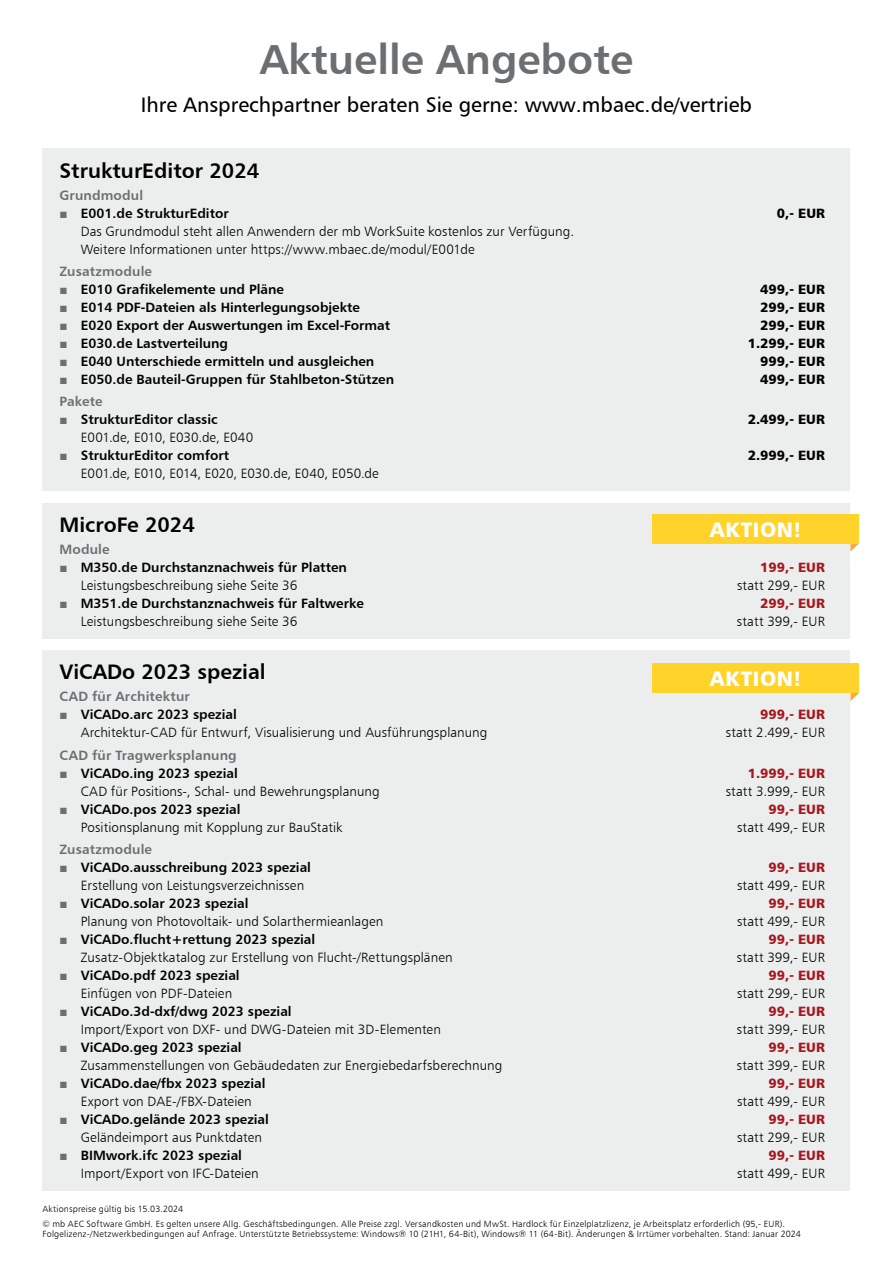
<style>
.page{position:relative;width:893px;height:1263px;background:#fff}
.page>*{position:absolute;margin:0;border:0;box-sizing:border-box;transform-origin:0 0}
.t1{font:42px "Humanist 777 BT Bold B";color:#6b6f72}
.t2{font:21px "Humanist 777 BT Roman B";color:#000}
.t3{font:21px "Humanist 777 BT Bold B";color:#000}
.t4{font:21px "Humanist 777 BT Black B";letter-spacing:.025em;color:#fff}
.t5{font:13.5px/18px "Humanist 777 BT Light B";letter-spacing:.005em;color:#000}
.t6{font:13.5px "Humanist 777 BT Bold B";color:#000}
.t7{font:13.5px "Humanist 777 BT Black B";color:#a8161f}
.t8{font:13.5px "Humanist 777 BT Bold B";letter-spacing:.01em;color:#6b6f72}
.t9{font:13.5px "Humanist 777 BT Black B";color:#000}
.t10{font:10.5px "Humanist 777 BT Roman B";color:#000}
.t11{font:9px/15px "Humanist 777 BT Light B";letter-spacing:.02em;color:#000}
.s1{font-family:"Arial";font-weight:900;color:#6b6f72}
.s2{font-family:"Humanist 777 BT Light B"}
</style>
<div class="page">
<div style="left:43px;top:650px;width:807px;height:541px;background:#eceded"></div>
<svg style="left:850px;top:693px;width:9px;height:8px"></svg>
<div style="left:653px;top:663px;width:206px;height:30px;background:#ffd329"></div>
<div style="left:43px;top:503px;width:807px;height:136px;background:#eceded"></div>
<svg style="left:850px;top:543px;width:9px;height:9px"></svg>
<div style="left:653px;top:514px;width:206px;height:29px;background:#ffd329"></div>
<div style="left:43px;top:149px;width:807px;height:342px;background:#eceded"></div>
<h1 class="t1" style="left:260px;top:33px;width:375px">Aktuelle Angebote</h1>
<h2 class="t2" style="left:141px;top:92px;width:613px">Ihre Ansprechpartner beraten Sie gerne: www.mbaec.de/vertrieb</h2>
<h2 class="t3" style="left:60px;top:157px;width:201px">StrukturEditor 2024</h2>
<p class="t8" style="left:60px;top:187px;width:85px">Grundmodul</p>
<p class="t6" style="left:60px;top:205px;width:171px"><span class="s1">■</span> E001.de StrukturEditor</p>
<p class="t9" style="left:777px;top:204px;width:50px">0,- EUR</p>
<p class="t5" style="left:81px;top:222px;width:495px">Das Grundmodul steht allen Anwendern der mb WorkSuite kostenlos zur Verfügung.<br>Weitere Informationen unter https://www.mbaec.de/modul/E001de</p>
<p class="t8" style="left:60px;top:263px;width:94px">Zusatzmodule</p>
<p class="t6" style="left:60px;top:281px;width:226px"><span class="s1">■</span> E010 Grafikelemente und Pläne</p>
<p class="t9" style="left:760px;top:281px;width:66px">499,- EUR</p>
<p class="t6" style="left:60px;top:299px;width:302px"><span class="s1">■</span> E014 PDF-Dateien als Hinterlegungsobjekte</p>
<p class="t9" style="left:760px;top:299px;width:66px">299,- EUR</p>
<p class="t6" style="left:60px;top:317px;width:332px"><span class="s1">■</span> E020 Export der Auswertungen im Excel-Format</p>
<p class="t9" style="left:760px;top:317px;width:66px">299,- EUR</p>
<p class="t6" style="left:60px;top:335px;width:170px"><span class="s1">■</span> E030.de Lastverteilung</p>
<p class="t9" style="left:748px;top:335px;width:79px">1.299,- EUR</p>
<p class="t6" style="left:60px;top:353px;width:316px"><span class="s1">■</span> E040 Unterschiede ermitteln und ausgleichen</p>
<p class="t9" style="left:760px;top:353px;width:66px">999,- EUR</p>
<p class="t6" style="left:60px;top:371px;width:336px"><span class="s1">■</span> E050.de Bauteil-Gruppen für Stahlbeton-Stützen</p>
<p class="t9" style="left:760px;top:371px;width:66px">499,- EUR</p>
<p class="t8" style="left:60px;top:393px;width:45px">Pakete</p>
<p class="t6" style="left:60px;top:411px;width:160px"><span class="s1">■</span> StrukturEditor classic</p>
<p class="t9" style="left:748px;top:411px;width:79px">2.499,- EUR</p>
<p class="t5" style="left:81px;top:428px;width:174px">E001.de, E010, E030.de, E040</p>
<p class="t6" style="left:60px;top:447px;width:171px"><span class="s1">■</span> StrukturEditor comfort</p>
<p class="t9" style="left:748px;top:447px;width:79px">2.999,- EUR</p>
<p class="t5" style="left:81px;top:464px;width:299px">E001.de, E010, E014, E020, E030.de, E040, E050.de</p>
<h2 class="t3" style="left:60px;top:511px;width:137px">MicroFe 2024</h2>
<p class="t8" style="left:60px;top:541px;width:52px">Module</p>
<p class="t6" style="left:60px;top:559px;width:289px"><span class="s1">■</span> M350.de Durchstanznachweis für Platten</p>
<p class="t7" style="left:760px;top:558px;width:66px">199,- EUR</p>
<p class="t5" style="left:81px;top:576px;width:218px">Leistungsbeschreibung siehe Seite 36</p>
<p class="t5" style="left:737px;top:576px;width:89px">statt 299,- EUR</p>
<p class="t6" style="left:60px;top:595px;width:306px"><span class="s1">■</span> M351.de Durchstanznachweis für Faltwerke</p>
<p class="t7" style="left:760px;top:594px;width:66px">299,- EUR</p>
<p class="t5" style="left:81px;top:612px;width:218px">Leistungsbeschreibung siehe Seite 36</p>
<p class="t5" style="left:737px;top:612px;width:89px">statt 399,- EUR</p>
<h2 class="t4" style="left:710px;top:516px;width:94px">AKTION!</h2>
<h2 class="t3" style="left:60px;top:658px;width:208px">ViCADo 2023 spezial</h2>
<p class="t8" style="left:60px;top:688px;width:132px">CAD für Architektur</p>
<p class="t6" style="left:60px;top:706px;width:179px"><span class="s1">■</span> ViCADo.arc 2023 spezial</p>
<p class="t7" style="left:760px;top:706px;width:66px">999,- EUR</p>
<p class="t5" style="left:81px;top:723px;width:408px">Architektur-CAD für Entwurf, Visualisierung und Ausführungsplanung</p>
<p class="t5" style="left:726px;top:723px;width:101px">statt 2.499,- EUR</p>
<p class="t8" style="left:60px;top:746px;width:179px">CAD für Tragwerksplanung</p>
<p class="t6" style="left:60px;top:764px;width:180px"><span class="s1">■</span> ViCADo.ing 2023 spezial</p>
<p class="t7" style="left:748px;top:764px;width:79px">1.999,- EUR</p>
<p class="t5" style="left:81px;top:782px;width:300px">CAD für Positions-, Schal- und Bewehrungsplanung</p>
<p class="t5" style="left:726px;top:782px;width:101px">statt 3.999,- EUR</p>
<p class="t6" style="left:60px;top:800px;width:182px"><span class="s1">■</span> ViCADo.pos 2023 spezial</p>
<p class="t7" style="left:768px;top:800px;width:58px">99,- EUR</p>
<p class="t5" style="left:81px;top:818px;width:263px">Positionsplanung mit Kopplung zur BauStatik</p>
<p class="t5" style="left:737px;top:818px;width:89px">statt 499,- EUR</p>
<p class="t8" style="left:60px;top:841px;width:94px">Zusatzmodule</p>
<p class="t6" style="left:60px;top:859px;width:253px"><span class="s1">■</span> ViCADo.ausschreibung 2023 spezial</p>
<p class="t7" style="left:768px;top:858px;width:58px">99,- EUR</p>
<p class="t5" style="left:81px;top:876px;width:225px">Erstellung von Leistungsverzeichnissen</p>
<p class="t5" style="left:737px;top:876px;width:89px">statt 499,- EUR</p>
<p class="t6" style="left:60px;top:895px;width:191px"><span class="s1">■</span> ViCADo.solar 2023 spezial</p>
<p class="t7" style="left:768px;top:894px;width:58px">99,- EUR</p>
<p class="t5" style="left:81px;top:912px;width:304px">Planung von Photovoltaik- und Solarthermieanlagen</p>
<p class="t5" style="left:737px;top:912px;width:89px">statt 499,- EUR</p>
<p class="t6" style="left:60px;top:931px;width:257px"><span class="s1">■</span> ViCADo.flucht+rettung 2023 spezial</p>
<p class="t7" style="left:768px;top:930px;width:58px">99,- EUR</p>
<p class="t5" style="left:81px;top:948px;width:373px">Zusatz-Objektkatalog zur Erstellung von Flucht-/Rettungsplänen</p>
<p class="t5" style="left:737px;top:948px;width:89px">statt 399,- EUR</p>
<p class="t6" style="left:60px;top:966px;width:182px"><span class="s1">■</span> ViCADo.pdf 2023 spezial</p>
<p class="t7" style="left:768px;top:966px;width:58px">99,- EUR</p>
<p class="t5" style="left:81px;top:984px;width:153px">Einfügen von PDF-Dateien</p>
<p class="t5" style="left:737px;top:984px;width:89px">statt 299,- EUR</p>
<p class="t6" style="left:60px;top:1002px;width:234px"><span class="s1">■</span> ViCADo.3d-dxf/dwg 2023 spezial</p>
<p class="t7" style="left:768px;top:1002px;width:58px">99,- EUR</p>
<p class="t5" style="left:81px;top:1020px;width:362px">Import/Export von DXF- und DWG-Dateien mit 3D-Elementen</p>
<p class="t5" style="left:737px;top:1020px;width:89px">statt 399,- EUR</p>
<p class="t6" style="left:60px;top:1038px;width:184px"><span class="s1">■</span> ViCADo.geg 2023 spezial</p>
<p class="t7" style="left:768px;top:1038px;width:58px">99,- EUR</p>
<p class="t5" style="left:81px;top:1056px;width:423px">Zusammenstellungen von Gebäudedaten zur Energiebedarfsberechnung</p>
<p class="t5" style="left:737px;top:1056px;width:89px">statt 399,- EUR</p>
<p class="t6" style="left:60px;top:1074px;width:207px"><span class="s1">■</span> ViCADo.dae/fbx 2023 spezial</p>
<p class="t7" style="left:768px;top:1074px;width:58px">99,- EUR</p>
<p class="t5" style="left:81px;top:1092px;width:173px">Export von DAE-/FBX-Dateien</p>
<p class="t5" style="left:737px;top:1092px;width:89px">statt 499,- EUR</p>
<p class="t6" style="left:60px;top:1110px;width:211px"><span class="s1">■</span> ViCADo.gelände 2023 spezial</p>
<p class="t7" style="left:768px;top:1110px;width:58px">99,- EUR</p>
<p class="t5" style="left:81px;top:1128px;width:183px">Geländeimport aus Punktdaten</p>
<p class="t5" style="left:737px;top:1128px;width:89px">statt 299,- EUR</p>
<p class="t6" style="left:60px;top:1146px;width:184px"><span class="s1">■</span> BIMwork.ifc 2023 spezial</p>
<p class="t7" style="left:768px;top:1146px;width:58px">99,- EUR</p>
<p class="t5" style="left:81px;top:1164px;width:179px">Import/Export von IFC-Dateien</p>
<p class="t5" style="left:737px;top:1164px;width:89px">statt 499,- EUR</p>
<h2 class="t4" style="left:710px;top:665px;width:94px">AKTION!</h2>
<p class="t11" style="left:43px;top:1201px;width:744px">Aktionspreise gültig bis 15.03.2024<br>© mb AEC Software GmbH. Es gelten unsere Allg. Geschäftsbedingungen. Alle Preise zzgl. Versandkosten und MwSt. Hardlock für Einzelplatzlizenz, je Arbeitsplatz erforderlich (95,- EUR).</p>
<p class="t11" style="left:43px;top:1227px;width:760px">Folgelizenz-/Netzwerkbedingungen auf Anfrage. Unterstützte Betriebssysteme: Windows® 10 (21H1, 64-Bit), Windows® 11 (64-Bit). Änderungen &amp; Irrtümer vorbehalten. Stand: Januar 2024</p>
<p class="t10" style="left:727px;top:1218px;width:83px">mb-news <span class="s2">1|2024</span></p>
</div>
